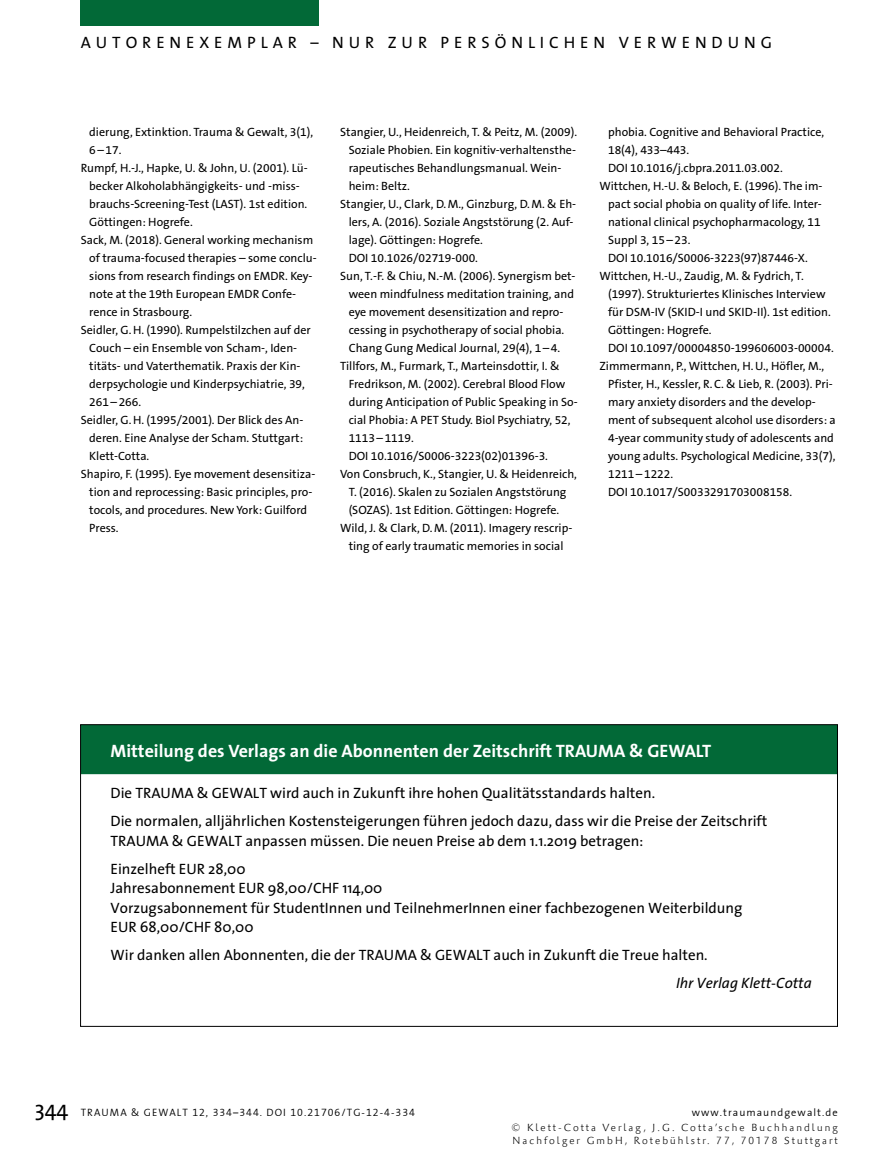
<style>
.page{position:relative;width:893px;height:1149px;background:#fff}
.page>*{position:absolute;margin:0;border:0;box-sizing:border-box;transform-origin:0 0}
.GT_Mitt{font:700 18px "The Sans";color:#fff}
.t1{font:16.5px "The Sans";letter-spacing:.3em;color:#000}
.GT_stumpf_Mitteilung{font:15px/19.5px "The Sans";color:#000}
.GT_stumpf_Mitteilung-2{font:italic 15px "The Sans";color:#000}
.GT_Lit{font:12px/18px "The Sans B5 Plain Tu G";color:#000}
.t2{font:300 10.5px/12.6px "Palatino Sans Com";letter-spacing:.2em;color:#000}
.t3{font:10.5px "Thesis Koesel Tabel Normal";letter-spacing:.1em;color:#000}
.s1{font-family:"The Sans";font-size:21.75px}
</style>
<div class="page">
<div style="left:81px;top:0;width:238px;height:26px;background:#026937"></div>
<div style="left:81px;top:724px;width:756px;height:50px;background:#026937"></div>
<h2 class="t1" style="left:81px;top:29px;width:693px">AUTORENEXEMPLAR – NUR ZUR PERSÖNLICHEN VERWENDUNG</h2>
<p class="GT_Lit" style="left:89px;top:123px;width:225px">dierung, Extinktion. Trauma &amp; Gewalt, 3(1),<br>6–17.</p>
<p class="GT_Lit" style="left:89px;top:159px;width:220px;text-indent:-9px">Rumpf, H.-J., Hapke, U. &amp; John, U. (2001). Lü&shy;becker Alkoholabhängigkeits- und -miss&shy;brauchs-Screening-Test (LAST). 1st edition.<br>Göttingen: Hogrefe.</p>
<p class="GT_Lit" style="left:89px;top:231px;width:229px;text-indent:-9px">Sack, M. (2018). General working mechanism of trauma-focused therapies – some conclu&shy;sions from research findings on EMDR. Key&shy;note at the 19th European EMDR Confe&shy;rence in Strasbourg.</p>
<p class="GT_Lit" style="left:89px;top:321px;width:223px;text-indent:-9px">Seidler, G.H. (1990). Rumpelstilzchen auf der Couch – ein Ensemble von Scham-, Iden&shy;titäts- und Vaterthematik. Praxis der Kin&shy;derpsychologie und Kinderpsychiatrie, 39, 261–266.</p>
<p class="GT_Lit" style="left:89px;top:411px;width:216px;text-align:justify;text-indent:-9px">Seidler, G.H. (1995/2001). Der Blick des An&shy;deren. Eine Analyse der Scham. Stuttgart:<br>Klett-Cotta.</p>
<p class="GT_Lit" style="left:89px;top:465px;width:228px;text-indent:-9px">Shapiro, F. (1995). Eye movement desensitiza&shy;tion and reprocessing: Basic principles, pro&shy;tocols, and procedures. New York: Guilford Press.</p>
<p class="GT_Lit" style="left:349px;top:123px;width:230px;text-indent:-9px">Stangier, U., Heidenreich, T. &amp; Peitz, M. (2009).<br>Soziale Phobien. Ein kognitiv-verhaltensthe&shy;rapeutisches Behandlungsmanual. Wein&shy;heim: Beltz.</p>
<p class="GT_Lit" style="left:349px;top:195px;width:229px;text-indent:-9px">Stangier, U., Clark, D.M., Ginzburg, D.M. &amp; Eh&shy;lers, A. (2016). Soziale Angststörung (2. Auf&shy;lage). Göttingen: Hogrefe.</p>
<p class="GT_Lit" style="left:349px;top:249px;width:131px">DOI 10.1026/02719-000.</p>
<p class="GT_Lit" style="left:340px;top:267px;width:237px;text-align:center">Sun, T.-F. &amp; Chiu, N.-M. (2006). Synergism bet&shy;ween mindfulness meditation training, and eye movement desensitization and repro&shy;cessing in psychotherapy of social phobia.<br>Chang Gung Medical Journal, 29(4), 1–4.</p>
<p class="GT_Lit" style="left:349px;top:357px;width:231px;text-indent:-9px">Tillfors, M., Furmark, T., Marteinsdottir, I. &amp; Fredrikson, M. (2002). Cerebral Blood Flow during Anticipation of Public Speaking in So&shy;cial Phobia: A PET Study. Biol Psychiatry, 52, 1113–1119.</p>
<p class="GT_Lit" style="left:349px;top:447px;width:201px">DOI 10.1016/S0006-3223(02)01396-3.</p>
<p class="GT_Lit" style="left:349px;top:465px;width:230px;text-indent:-9px">Von Consbruch, K., Stangier, U. &amp; Heidenreich,<br>T. (2016). Skalen zu Sozialen Angststörung (SOZAS). 1st Edition. Göttingen: Hogrefe.</p>
<p class="GT_Lit" style="left:340px;top:519px;width:234px;text-align:center">Wild, J. &amp; Clark, D.M. (2011). Imagery rescrip&shy;ting of early traumatic memories in social</p>
<p class="GT_Lit" style="left:608px;top:123px;width:218px">phobia. Cognitive and Behavioral Practice,<br>18(4), 433–443.</p>
<p class="GT_Lit" style="left:608px;top:159px;width:176px">DOI 10.1016/j.cbpra.2011.03.002.</p>
<p class="GT_Lit" style="left:608px;top:177px;width:216px;text-indent:-9px">Wittchen, H.-U. &amp; Beloch, E. (1996). The im&shy;pact social phobia on quality of life. Inter&shy;national clinical psychopharmacology, 11<br>Suppl 3, 15–23.</p>
<p class="GT_Lit" style="left:608px;top:249px;width:201px">DOI 10.1016/S0006-3223(97)87446-X.</p>
<p class="GT_Lit" style="left:608px;top:267px;width:224px;text-indent:-9px">Wittchen, H.-U., Zaudig, M. &amp; Fydrich, T. (1997). Strukturiertes Klinisches Interview für DSM-IV (SKID-I und SKID-II). 1st edition.<br>Göttingen: Hogrefe.</p>
<p class="GT_Lit" style="left:608px;top:339px;width:227px">DOI 10.1097/00004850-199606003-00004.</p>
<p class="GT_Lit" style="left:608px;top:357px;width:229px;text-indent:-9px">Zimmermann, P., Wittchen, H.U., Höfler, M., Pfister, H., Kessler, R.C. &amp; Lieb, R. (2003). Pri&shy;mary anxiety disorders and the develop&shy;ment of subsequent alcohol use disorders: a 4-year community study of adolescents and young adults. Psychological Medicine, 33(7), 1211–1222.</p>
<p class="GT_Lit" style="left:608px;top:483px;width:186px">DOI 10.1017/S0033291703008158.</p>
<p class="GT_Mitt" style="left:111px;top:735px;width:602px">Mitteilung des Verlags an die Abonnenten der Zeitschrift TRAUMA &amp; GEWALT</p>
<p class="GT_stumpf_Mitteilung" style="left:111px;top:782px;width:546px">Die TRAUMA &amp; GEWALT wird auch in Zukunft ihre hohen Qualitätsstandards halten.</p>
<p class="GT_stumpf_Mitteilung" style="left:111px;top:810px;width:658px">Die normalen, alljährlichen Kostensteigerungen führen jedoch dazu, dass wir die Preise der Zeitschrift<br>TRAUMA &amp; GEWALT anpassen müssen. Die neuen Preise ab dem 1.1.2019 betragen:</p>
<p class="GT_stumpf_Mitteilung" style="left:111px;top:858px;width:137px">Einzelheft EUR 28,00</p>
<p class="GT_stumpf_Mitteilung" style="left:111px;top:877px;width:273px">Jahresabonnement EUR 98,00/CHF 114,00</p>
<p class="GT_stumpf_Mitteilung" style="left:111px;top:897px;width:633px">Vorzugsabonnement für StudentInnen und TeilnehmerInnen einer fachbezogenen Weiterbildung<br>EUR 68,00/CHF 80,00</p>
<p class="GT_stumpf_Mitteilung" style="left:111px;top:944px;width:599px">Wir danken allen Abonnenten, die der TRAUMA &amp; GEWALT auch in Zukunft die Treue halten.</p>
<p class="GT_stumpf_Mitteilung-2" style="left:676px;top:970px;width:137px">Ihr Verlag Klett-Cotta</p>
<p class="t3" style="left:35px;top:1106px;width:382px"><span class="s1">344</span> TRAUMA &amp; GEWALT 12, 334–344. DOI 10.21706/TG-12-4-334</p>
<p class="t3" style="left:692px;top:1106px;width:148px">www.traumaundgewalt.de</p>
<p class="t2" style="left:511px;top:1120px;width:328px">© Klett-Cotta Verlag, J.G. Cotta’sche Buchhandlung<br>Nachfolger GmbH, Rotebühlstr. 77, 70178 Stuttgart</p>
</div>
